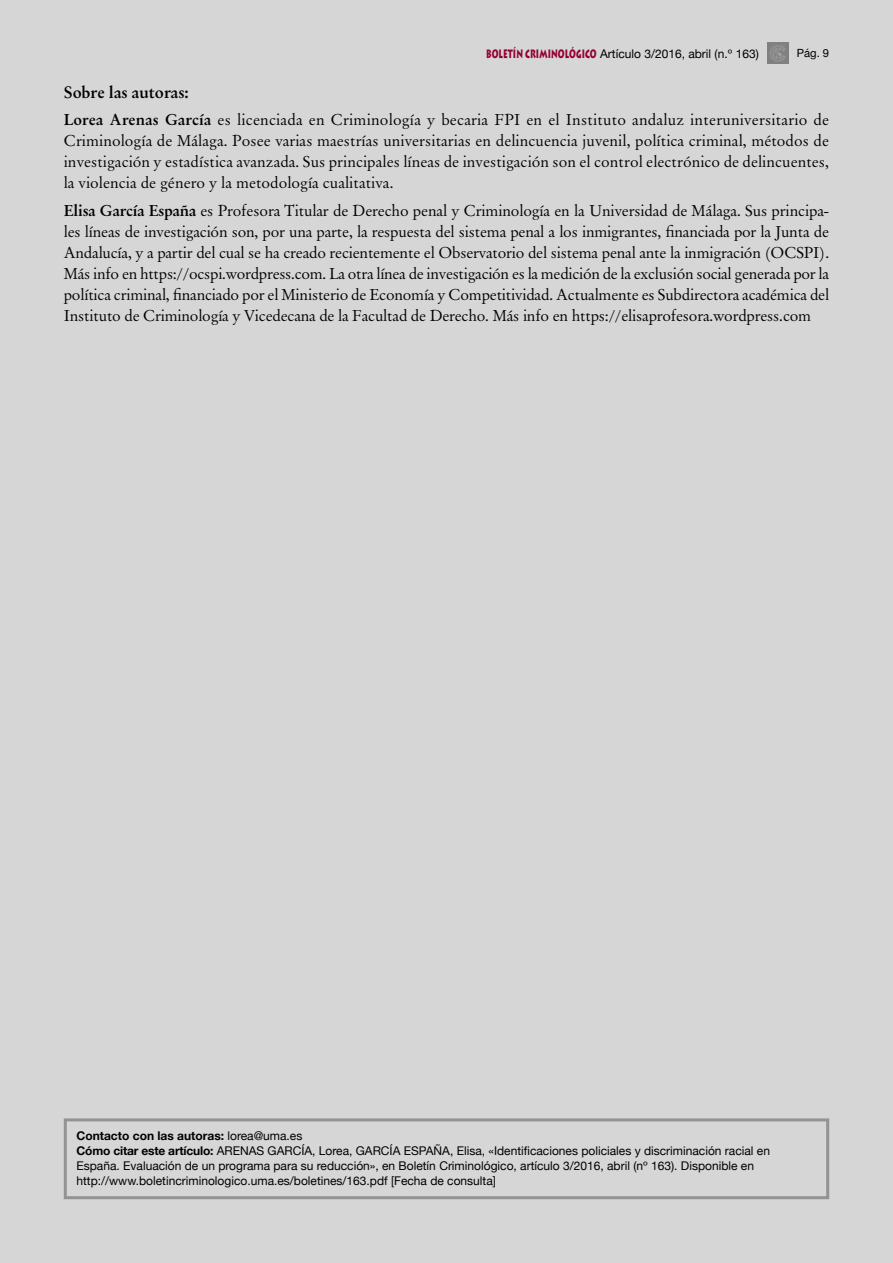
<style>
.page{position:relative;width:893px;height:1263px;background:#d6d6d6}
.page>*{position:absolute;margin:0;border:0;box-sizing:border-box;transform-origin:0 0}
.Títulos_de_apartados{font:700 16.5px "Original Garamond BT";color:#000}
.Texto_normal{font:15.75px/21px "Original Garamond BT";letter-spacing:-.015em;color:#000;text-align:justify}
.Texto_primera_linea{font:15.75px/21px "Original Garamond BT";color:#000;text-align:justify}
.Cómo_citar_este_artículo{font:12px/15px "Helvetica Neue";color:#000}
.Cómo_citar_este_artículo-2{font:700 12px "Helvetica Neue";color:#000}
.t1{font:11.25px "Helvetica Neue";color:#000}
.s1{font-family:"Lithos Pro";font-weight:900;color:#940035}
.s2{font-weight:700}
.s3{font-weight:400}
</style>
<div class="page">
<img style="left:767px;top:43px;width:21px;height:21px">
<div style="left:64px;top:1118px;width:765px;height:81px;border:3px solid #939393"></div>
<p class="Cómo_citar_este_artículo" style="left:486px;top:46px;width:274px"><span class="s1">BOLETÍN CRIMINOLÓGICO</span> Artículo 3/2016, abril (n.º 163)</p>
<p class="t1" style="left:797px;top:47px;width:34px">Pág. 9</p>
<p class="Títulos_de_apartados" style="left:64px;top:82px;width:127px">Sobre las autoras:</p>
<p class="Texto_primera_linea" style="left:64px;top:109px;width:767px"><span class="s2">Lorea Arenas García</span> es licenciada en Criminología y becaria FPI en el Instituto andaluz interuniversitario de Criminología de Málaga. Posee varias maestrías universitarias en delincuencia juvenil, política criminal, métodos de investigación y estadística avanzada. Sus principales líneas de investigación son el control electrónico de delincuentes, la violencia de género y la metodología cualitativa.</p>
<p class="Texto_normal" style="left:64px;top:200px;width:767px"><span class="s2">Elisa García España</span> es Profesora Titular de Derecho penal y Criminología en la Universidad de Málaga. Sus principa&shy;les líneas de investigación son, por una parte, la respuesta del sistema penal a los inmigrantes, financiada por la Junta de Andalucía, y a partir del cual se ha creado recientemente el Observatorio del sistema penal ante la inmigración (OCSPI).<br>Más info en https://ocspi.wordpress.com. La otra línea de investigación es la medición de la exclusión social generada por la política criminal, financiado por el Ministerio de Economía y Competitividad. Actualmente es Subdirectora académica del Instituto de Criminología y Vicedecana de la Facultad de Derecho. Más info en https://elisaprofesora.wordpress.com</p>
<p class="Cómo_citar_este_artículo-2" style="left:77px;top:1128px;width:227px">Contacto con las autoras: <span class="s3">lorea@uma.es</span></p>
<p class="Cómo_citar_este_artículo" style="left:77px;top:1143px;width:695px"><span class="s2">Cómo citar este artículo:</span> ARENAS GARCÍA, Lorea, GARCÍA ESPAÑA, Elisa, «Identificaciones policiales y discriminación racial en<br>España. Evaluación de un programa para su reducción», en Boletín Criminológico, artículo 3/2016, abril (nº 163). Disponible en http://www.boletincriminologico.uma.es/boletines/163.pdf [Fecha de consulta]</p>
</div>
